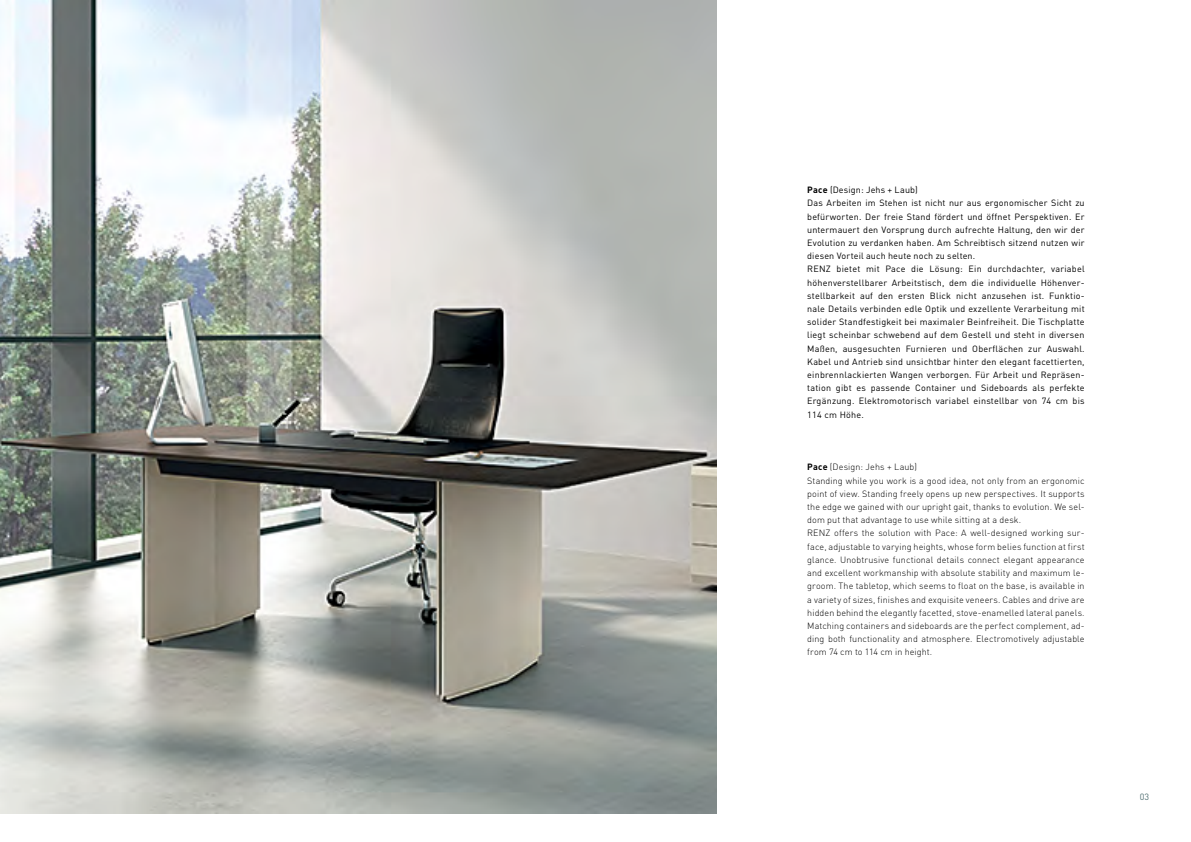
<style>
.page{position:relative;width:1191px;height:842px;background:#fff}
.page>*{position:absolute;margin:0;border:0;box-sizing:border-box;transform-origin:0 0}
.t1{font:9px/13.2px "DINOT";letter-spacing:.025em;color:#000}
.t2{font:300 9px/13.2px "DINOT";letter-spacing:.01em;color:#000}
.t3{font:9px "DINOT";color:#516f72}
.s1{font-weight:700}
</style>
<div class="page">
<img style="left:0;top:0;width:716px;height:813px">
<p class="t1" style="left:807px;top:183px;width:279px"><span class="s1">Pace</span> (Design: Jehs + Laub)<br>Das Arbeiten im Stehen ist nicht nur aus ergonomischer Sicht zu befürworten. Der freie Stand fördert und öffnet Perspektiven. Er untermauert den Vorsprung durch aufrechte Haltung, den wir der Evolution zu verdanken haben. Am Schreibtisch sitzend nutzen wir diesen Vorteil auch heute noch zu selten.<br>RENZ bietet mit Pace die Lösung: Ein durchdachter, variabel höhenverstellbarer Arbeitstisch, dem die individuelle Höhenver&shy;stellbarkeit auf den ersten Blick nicht anzusehen ist. Funktio&shy;nale Details verbinden edle Optik und exzellente Verarbeitung mit solider Standfestigkeit bei maximaler Beinfreiheit. Die Tischplatte liegt scheinbar schwebend auf dem Gestell und steht in diversen Maßen, ausgesuchten Furnieren und Oberflächen zur Auswahl.<br>Kabel und Antrieb sind unsichtbar hinter den elegant facettierten, einbrennlackierten Wangen verborgen. Für Arbeit und Repräsen&shy;tation gibt es passende Container und Sideboards als perfekte Ergänzung. Elektromotorisch variabel einstellbar von 74 cm bis 114 cm Höhe.</p>
<p class="t2" style="left:807px;top:460px;width:279px"><span class="s1">Pace</span> (Design: Jehs + Laub)<br>Standing while you work is a good idea, not only from an ergonomic point of view. Standing freely opens up new perspectives. It supports the edge we gained with our upright gait, thanks to evolution. We sel&shy;dom put that advantage to use while sitting at a desk.<br>RENZ offers the solution with Pace: A well-designed working sur&shy;face, adjustable to varying heights, whose form belies function at first glance. Unobtrusive functional details connect elegant appearance and excellent workmanship with absolute stability and maximum le&shy;groom. The tabletop, which seems to float on the base, is available in a variety of sizes, finishes and exquisite veneers. Cables and drive are hidden behind the elegantly facetted, stove-enamelled lateral panels.<br>Matching containers and sideboards are the perfect complement, ad&shy;ding both functionality and atmosphere. Electromotively adjustable from 74 cm to 114 cm in height.</p>
<p class="t3" style="left:1139px;top:791px;width:11px">03</p>
</div>
